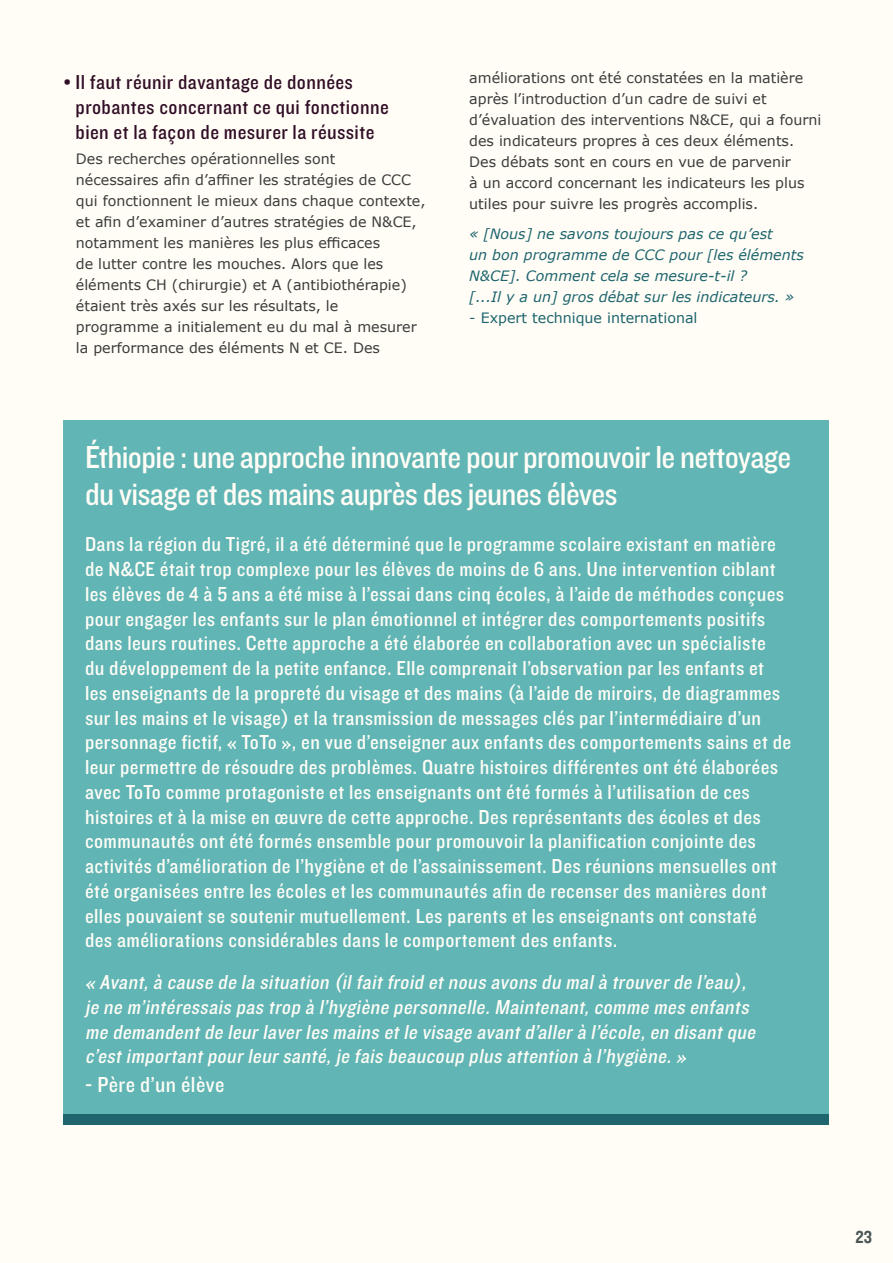
<style>
.page{position:relative;width:893px;height:1263px;background:#fffdf6}
.page>*{position:absolute;margin:0;border:0;box-sizing:border-box;transform-origin:0 0}
.t1{font:33px/37.5px "Knockout 30 Junior Welterwt";letter-spacing:-.02em;color:#fffdf6}
.t2{font:22.5px "Knockout 30 Junior Welterwt";letter-spacing:.02em;color:#fffdf6}
.t3{font:21px/24.8px "Knockout 30 Junior Welterwt";letter-spacing:.02em;color:#fffdf6}
.t4{font:italic 21px/24.8px "Knockout 30 Junior Welterwt";color:#fffdf6}
.t5{font:21px/24.8px "Knockout 30 Junior Welterwt";letter-spacing:.02em;color:#300d25}
.t6{font:18px "Knockout 50 Welterweight";color:#4a5656}
.t7{font:14.25px/21px "Verdana";color:#3c3c3b}
.t8{font:italic 14.25px/21px "Verdana";color:#1f656e}
.t9{font:14.25px "Verdana";color:#1f656e}
</style>
<div class="page">
<div style="left:64px;top:420px;width:765px;height:693px;background:#61b5b5"></div>
<div style="left:64px;top:1113px;width:765px;height:11px;background:#1f656e"></div>
<p class="t5" style="left:76px;top:69px;width:315px;text-indent:-12px">• Il faut réunir davantage de données probantes concernant ce qui fonctionne bien et la façon de mesurer la réussite</p>
<p class="t7" style="left:76px;top:148px;width:351px">Des recherches opérationnelles sont<br>nécessaires afin d’affiner les stratégies de CCC qui fonctionnent le mieux dans chaque contexte, et afin d’examiner d’autres stratégies de N&amp;CE, notamment les manières les plus efficaces<br>de lutter contre les mouches. Alors que les éléments CH (chirurgie) et A (antibiothérapie) étaient très axés sur les résultats, le<br>programme a initialement eu du mal à mesurer la performance des éléments N et CE. Des</p>
<p class="t7" style="left:469px;top:67px;width:354px">améliorations ont été constatées en la matière après l’introduction d’un cadre de suivi et d’évaluation des interventions N&amp;CE, qui a fourni des indicateurs propres à ces deux éléments.<br>Des débats sont en cours en vue de parvenir<br>à un accord concernant les indicateurs les plus utiles pour suivre les progrès accomplis.</p>
<p class="t8" style="left:469px;top:223px;width:336px">« [Nous] ne savons toujours pas ce qu’est<br>un bon programme de CCC pour [les éléments N&amp;CE]. Comment cela se mesure‑t‑il ?<br>[...Il y a un] gros débat sur les indicateurs. »</p>
<p class="t9" style="left:469px;top:308px;width:230px">‑ Expert technique international</p>
<h1 class="t1" style="left:85px;top:437px;width:708px">Éthiopie : une approche innovante pour promouvoir le nettoyage du visage et des mains auprès des jeunes élèves</h1>
<p class="t3" style="left:85px;top:531px;width:708px">Dans la région du Tigré, il a été déterminé que le programme scolaire existant en matière de N&amp;CE était trop complexe pour les élèves de moins de 6 ans. Une intervention ciblant les élèves de 4 à 5 ans a été mise à l’essai dans cinq écoles, à l’aide de méthodes conçues pour engager les enfants sur le plan émotionnel et intégrer des comportements positifs dans leurs routines. Cette approche a été élaborée en collaboration avec un spécialiste<br>du développement de la petite enfance. Elle comprenait l’observation par les enfants et les enseignants de la propreté du visage et des mains (à l’aide de miroirs, de diagrammes sur les mains et le visage) et la transmission de messages clés par l’intermédiaire d’un personnage fictif, « ToTo », en vue d’enseigner aux enfants des comportements sains et de leur permettre de résoudre des problèmes. Quatre histoires différentes ont été élaborées avec ToTo comme protagoniste et les enseignants ont été formés à l’utilisation de ces histoires et à la mise en œuvre de cette approche. Des représentants des écoles et des communautés ont été formés ensemble pour promouvoir la planification conjointe des activités d’amélioration de l’hygiène et de l’assainissement. Des réunions mensuelles ont été organisées entre les écoles et les communautés afin de recenser des manières dont elles pouvaient se soutenir mutuellement. Les parents et les enseignants ont constaté<br>des améliorations considérables dans le comportement des enfants.</p>
<p class="t4" style="left:85px;top:969px;width:676px">« Avant,à cause de la situation (ilfaitfroid etnous avons du malà trouverde l’eau), je ne m’intéressais pas trop à l’hygiène personnelle.Maintenant,comme mes enfants me demandentde leurlaverles mains etle visage avantd’allerà l’école,en disantque c’estimportantpourleursanté,je fais beaucoup plus attention à l’hygiène.»</p>
<p class="t2" style="left:85px;top:1070px;width:141px">‑ Père d’un élève</p>
<p class="t6" style="left:855px;top:1225px;width:18px">23</p>
</div>
